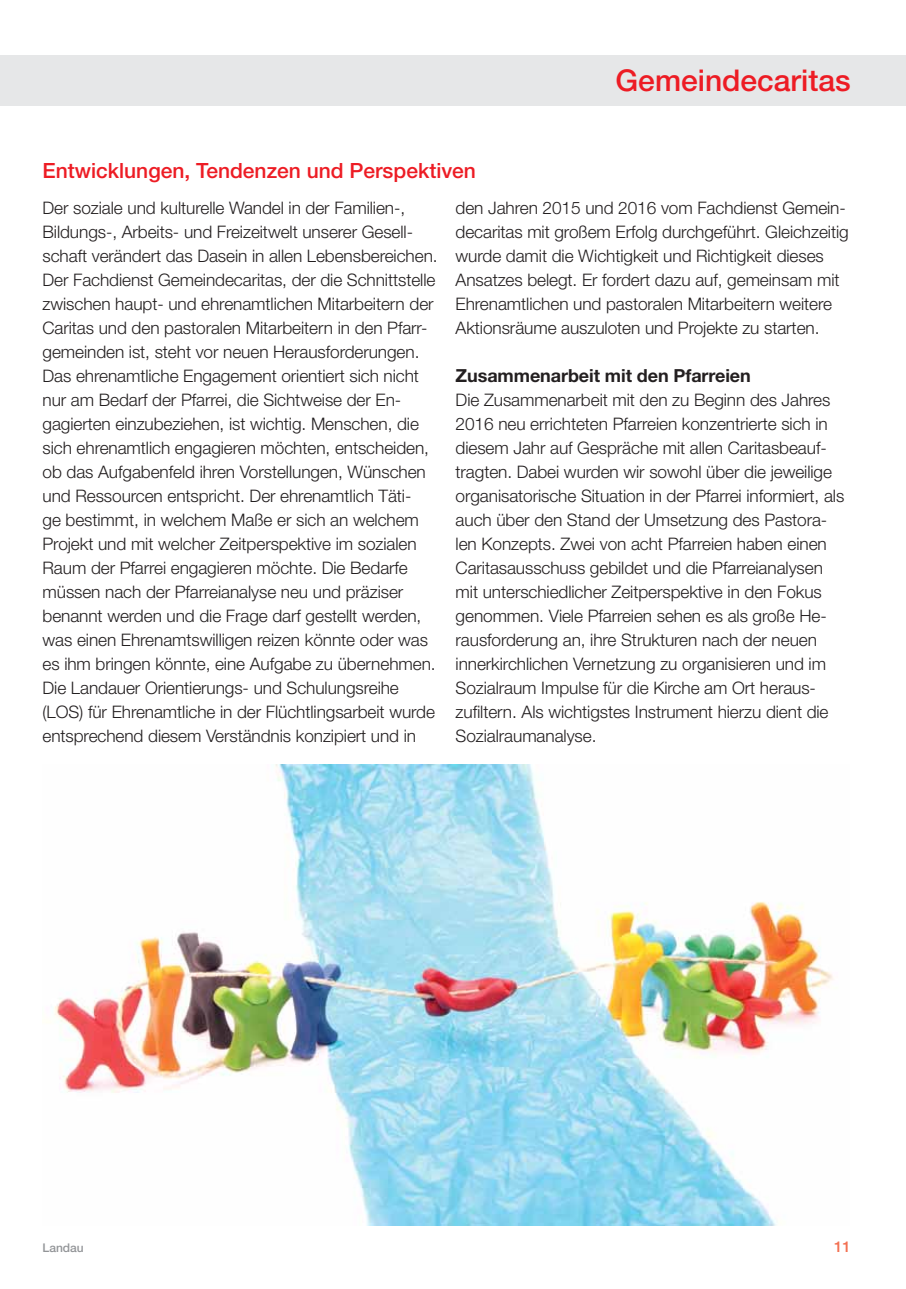
<style>
.page{position:relative;width:906px;height:1289px;background:#fff}
.page>*{position:absolute;margin:0;border:0;box-sizing:border-box;transform-origin:0 0}
.t1{font:500 30px "Helvetica Neue";color:#ed1c24}
.t2{font:500 21px "Helvetica Neue";color:#ed1c24}
.t3{font:700 18px "Helvetica Neue";letter-spacing:-.005em;color:#231f20}
.t4{font:300 17.25px/24px "Helvetica Neue";letter-spacing:-.005em;color:#231f20}
.t5{font:500 15px "Helvetica Neue";color:#f37052}
.t6{font:500 12px "Helvetica Neue";color:#939598}
</style>
<div class="page">
<div style="left:0;top:55px;width:906px;height:50px;background:#e6e7e8"></div>
<img style="left:54px;top:764px;width:779px;height:461px">
<h1 class="t1" style="left:615px;top:70px;width:237px">Gemeindecaritas</h1>
<p class="t2" style="left:43px;top:163px;width:435px">Entwicklungen, Tendenzen und Perspektiven</p>
<p class="t4" style="left:43px;top:197px;width:396px">Der soziale und kulturelle Wandel in der Familien-, Bildungs-, Arbeits- und Freizeitwelt unserer Gesell&shy;schaft verändert das Dasein in allen Lebensbereichen.<br>Der Fachdienst Gemeindecaritas, der die Schnittstelle zwischen haupt- und ehrenamtlichen Mitarbeitern der Caritas und den pastoralen Mitarbeitern in den Pfarr&shy;gemeinden ist, steht vor neuen Herausforderungen.<br>Das ehrenamtliche Engagement orientiert sich nicht nur am Bedarf der Pfarrei, die Sichtweise der En&shy;gagierten einzubeziehen, ist wichtig. Menschen, die sich ehrenamtlich engagieren möchten, entscheiden, ob das Aufgabenfeld ihren Vorstellungen, Wünschen und Ressourcen entspricht. Der ehrenamtlich Täti-<br>ge bestimmt, in welchem Maße er sich an welchem Projekt und mit welcher Zeitperspektive im sozialen Raum der Pfarrei engagieren möchte. Die Bedarfe müssen nach der Pfarreianalyse neu und präziser benannt werden und die Frage darf gestellt werden, was einen Ehrenamtswilligen reizen könnte oder was es ihm bringen könnte, eine Aufgabe zu übernehmen.<br>Die Landauer Orientierungs- und Schulungsreihe (LOS) für Ehrenamtliche in der Flüchtlingsarbeit wurde entsprechend diesem Verständnis konzipiert und in</p>
<p class="t4" style="left:455px;top:197px;width:395px">den Jahren 2015 und 2016 vom Fachdienst Gemein&shy;decaritas mit großem Erfolg durchgeführt. Gleichzeitig wurde damit die Wichtigkeit und Richtigkeit dieses Ansatzes belegt. Er fordert dazu auf, gemeinsam mit Ehrenamtlichen und pastoralen Mitarbeitern weitere Aktionsräume auszuloten und Projekte zu starten.</p>
<p class="t3" style="left:455px;top:369px;width:297px">Zusammenarbeit mit den Pfarreien</p>
<p class="t4" style="left:455px;top:389px;width:390px">Die Zusammenarbeit mit den zu Beginn des Jahres 2016 neu errichteten Pfarreien konzentrierte sich in diesem Jahr auf Gespräche mit allen Caritasbeauf&shy;tragten. Dabei wurden wir sowohl über die jeweilige organisatorische Situation in der Pfarrei informiert, als auch über den Stand der Umsetzung des Pastora&shy;len Konzepts. Zwei von acht Pfarreien haben einen Caritasausschuss gebildet und die Pfarreianalysen mit unterschiedlicher Zeitperspektive in den Fokus genommen. Viele Pfarreien sehen es als große He&shy;rausforderung an, ihre Strukturen nach der neuen innerkirchlichen Vernetzung zu organisieren und im Sozialraum Impulse für die Kirche am Ort heraus&shy;zufiltern. Als wichtigstes Instrument hierzu dient die Sozialraumanalyse.</p>
<p class="t6" style="left:43px;top:1243px;width:43px">Landau</p>
<p class="t5" style="left:834px;top:1241px;width:18px">11</p>
</div>
